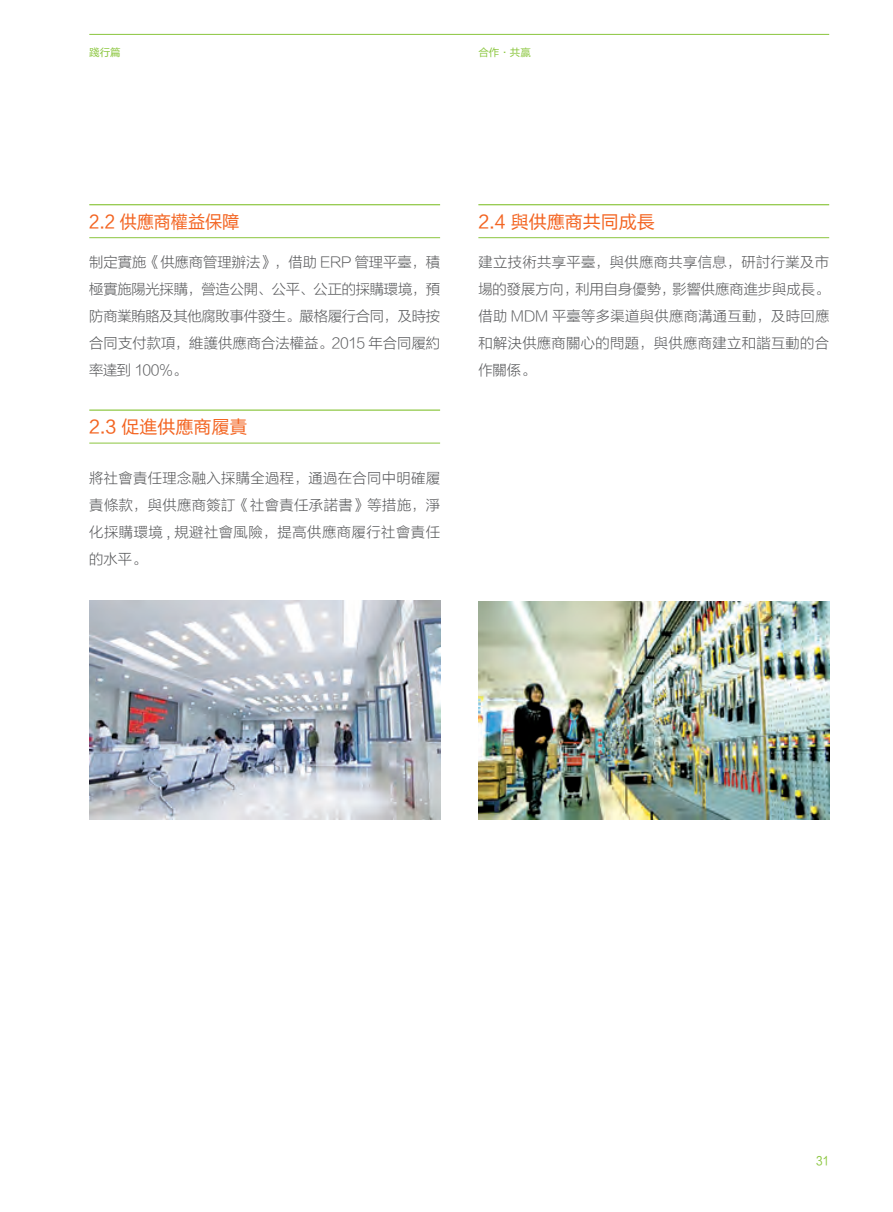
<style>
.page{position:relative;width:893px;height:1212px;background:#fff}
.page>*{position:absolute;margin:0;border:0;box-sizing:border-box;transform-origin:0 0}
.二级标题{font:18px "FZLTHK GBK1 0";color:#f36421}
.二级标题-2{font:18px "FZLTHK GBK1 0";color:#f36421;scale:.95 1}
.内文{font:14.25px/27px "FZLTXHK GBK1 0";letter-spacing:.01em;color:#57585a;text-align:justify}
.二级标题-3{font:14.25px/27px "FZLTXHK GBK1 0";letter-spacing:.03em;color:#57585a;text-align:justify}
.t1{font:12px "FZLTHJW GB1 0";color:#8bc63e;scale:.9 1}
.t2{font:10.5px "FZLTHK GBK1 0";color:#8bc63e}
</style>
<div class="page">
<hr style="left:89px;top:34px;width:740px;height:1px;background:#8bc63e">
<img style="left:478px;top:601px;width:351px;height:218px">
<img style="left:89px;top:601px;width:351px;height:218px">
<hr style="left:89px;top:204px;width:351px;height:1px;background:#8bc63e">
<hr style="left:89px;top:409px;width:351px;height:2px;background:#8bc63e">
<hr style="left:478px;top:204px;width:351px;height:1px;background:#8bc63e">
<hr style="left:89px;top:237px;width:351px;height:1px;background:#8bc63e">
<hr style="left:89px;top:443px;width:351px;height:1px;background:#8bc63e">
<hr style="left:478px;top:237px;width:351px;height:1px;background:#8bc63e">
<p class="t2" style="left:89px;top:46px;width:33px">踐行篇</p>
<p class="t2" style="left:478px;top:46px;width:54px">合作·共贏</p>
<p class="二级标题-2" style="left:89px;top:212px;width:159px">2.2 供應商權益保障</p>
<p class="二级标题" style="left:478px;top:212px;width:178px">2.4 與供應商共同成長</p>
<p class="内文" style="left:89px;top:249px;width:352px">制定實施《供應商管理辦法》，借助 ERP 管理平臺，積極實施陽光採購，營造公開、公平、公正的採購環境，預防商業賄賂及其他腐敗事件發生。嚴格履行合同，及時按合同支付款項，維護供應商合法權益。2015 年合同履約率達到 100%。</p>
<p class="二级标题" style="left:89px;top:416px;width:160px">2.3 促進供應商履責</p>
<p class="内文" style="left:89px;top:465px;width:352px">將社會責任理念融入採購全過程，通過在合同中明確履責條款，與供應商簽訂《社會責任承諾書》等措施，淨化採購環境 , 規避社會風險，提高供應商履行社會責任的水平。</p>
<p class="二级标题-3" style="left:478px;top:249px;width:352px">建立技術共享平臺，與供應商共享信息，研討行業及市場的發展方向，利用自身優勢，影響供應商進步與成長。借助 MDM 平臺等多渠道與供應商溝通互動，及時回應和解決供應商關心的問題，與供應商建立和諧互動的合作關係。</p>
<p class="t1" style="left:816px;top:1154px;width:16px">31</p>
</div>
